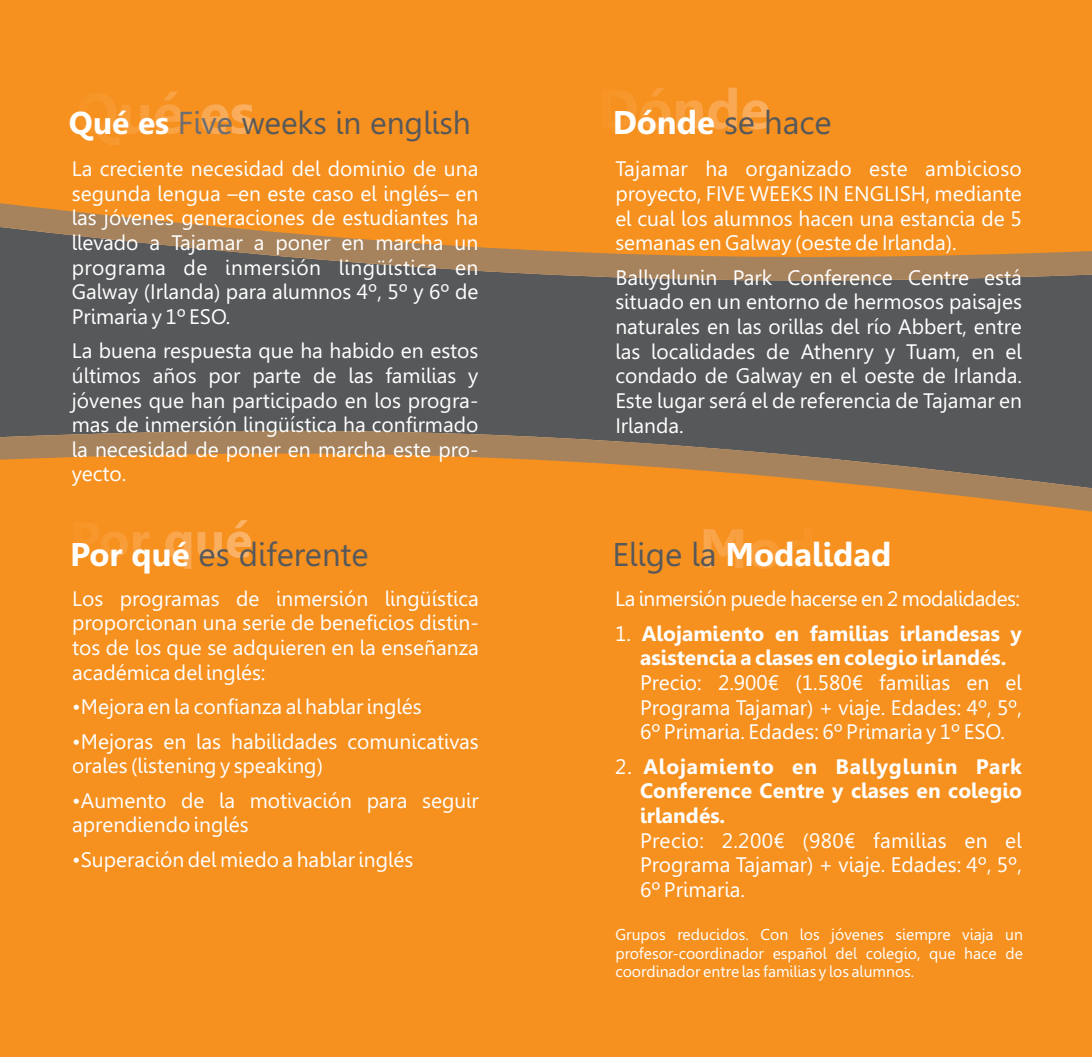
<style>
.page{position:relative;width:1092px;height:1057px;background:#fff}
.page>*{position:absolute;margin:0;border:0;box-sizing:border-box;transform-origin:0 0}
.t1{font:32.9px "Gisha";color:#57585a}
.t2{font:700 32.9px "Gisha";color:#fff}
.t3{font:31.68px "Gisha";color:#57585a}
.t4{font:21px/24.7px "Gisha";color:#fff;text-align:justify}
.t5{font:21px "Gisha";letter-spacing:-.025em;color:#fff}
.t6{font:15.75px/18.4px "Gisha";color:#fff;text-align:justify}
.s1{font-weight:700;color:#fff}
.s2{color:#6c6d70}
.s3{font-weight:400;color:#57585a}
.s4{font-weight:700}
</style>
<div class="page">
<div style="left:0;top:192px;width:1091px;height:362px;background:#57585a"></div>
<svg style="left:391px;top:265px;width:700px;height:16px;fill:#a6835d"></svg>
<svg style="left:0;top:0;width:1091px;height:265px;background:#ec8e25"></svg>
<svg style="left:0;top:431px;width:669px;height:14px;fill:#a6835d"></svg>
<div style="left:0;top:445px;width:1091px;height:612px;background:#f69120"></div>
<svg style="left:77px;top:91px;width:177px;height:56px;background:#f69529"></svg>
<svg style="left:600px;top:85px;width:170px;height:46px;background:#f6972d"></svg>
<svg style="left:702px;top:525px;width:274px;height:45px;background:#f69324"></svg>
<svg style="left:72px;top:519px;width:180px;height:51px;background:#f6962b"></svg>
<p class="t3" style="left:69px;top:105px;width:403px"><span class="s1">Qué es</span> <span class="s2">Five</span> weeks in english</p>
<p class="t4" style="left:72px;top:156px;width:408px">La creciente necesidad del dominio de una segunda lengua –en este caso el inglés– en las jóvenes generaciones de estudiantes ha llevado a Tajamar a poner en marcha un programa de inmersión lingüística en Galway (Irlanda) para alumnos 4º, 5º y 6º de Primaria y 1º ESO.</p>
<p class="t4" style="left:72px;top:339px;width:408px">La buena respuesta que ha habido en estos últimos años por parte de las familias y jóvenes que han participado en los progra&shy;mas de inmersión lingüística ha confirmado la necesidad de poner en marcha este pro&shy;yecto.</p>
<p class="t1" style="left:70px;top:535px;width:300px"><span class="s1">Por qué</span> es diferente</p>
<p class="t4" style="left:72px;top:586px;width:408px">Los programas de inmersión lingüística proporcionan una serie de beneficios distin&shy;tos de los que se adquieren en la enseñanza académica del inglés:</p>
<p class="t4" style="left:72px;top:694px;width:351px">•Mejora en la confianza al hablar inglés</p>
<p class="t4" style="left:72px;top:729px;width:408px">•Mejoras en las habilidades comunicativas orales (listening y speaking)</p>
<p class="t4" style="left:72px;top:788px;width:408px">•Aumento de la motivación para seguir aprendiendo inglés</p>
<p class="t4" style="left:72px;top:847px;width:342px">•Superación del miedo a hablar inglés</p>
<p class="t1" style="left:612px;top:103px;width:220px"><span class="s1">Dónde</span> se hace</p>
<p class="t4" style="left:615px;top:157px;width:408px">Tajamar ha organizado este ambicioso proyecto, FIVE WEEKS IN ENGLISH, mediante el cual los alumnos hacen una estancia de 5 semanas en Galway (oeste de Irlanda).</p>
<p class="t4" style="left:615px;top:265px;width:408px">Ballyglunin Park Conference Centre está situado en un entorno de hermosos paisajes naturales en las orillas del río Abbert, entre las localidades de Athenry y Tuam, en el condado de Galway en el oeste de Irlanda.<br>Este lugar será el de referencia de Tajamar en Irlanda.</p>
<p class="t2" style="left:612px;top:535px;width:280px"><span class="s3">Elige la</span> Modalidad</p>
<p class="t5" style="left:615px;top:587px;width:406px">La inmersión puede hacerse en 2 modalidades:</p>
<p class="t4" style="left:640px;top:621px;width:383px;text-align:left;text-indent:-25px">1. <span class="s4">Alojamiento en familias irlandesas y asistencia a clases en colegio irlandés.<br></span>Precio: 2.900€ (1.580€ familias en el Programa Tajamar) + viaje. Edades: 4º, 5º, 6º Primaria. Edades: 6º Primaria y 1º ESO.</p>
<p class="t4" style="left:640px;top:754px;width:383px;text-align:left;text-indent:-25px">2. <span class="s4">Alojamiento en Ballyglunin Park<br>Conference Centre y clases en colegio irlandés.<br></span>Precio: 2.200€ (980€ familias en el<br>Programa Tajamar) + viaje. Edades: 4º, 5º,<br>6º Primaria.</p>
<p class="t6" style="left:615px;top:925px;width:409px">Grupos reducidos. Con los jóvenes siempre viaja un profesor-coordinador español del colegio, que hace de coordinador entre las familias y los alumnos.</p>
</div>
